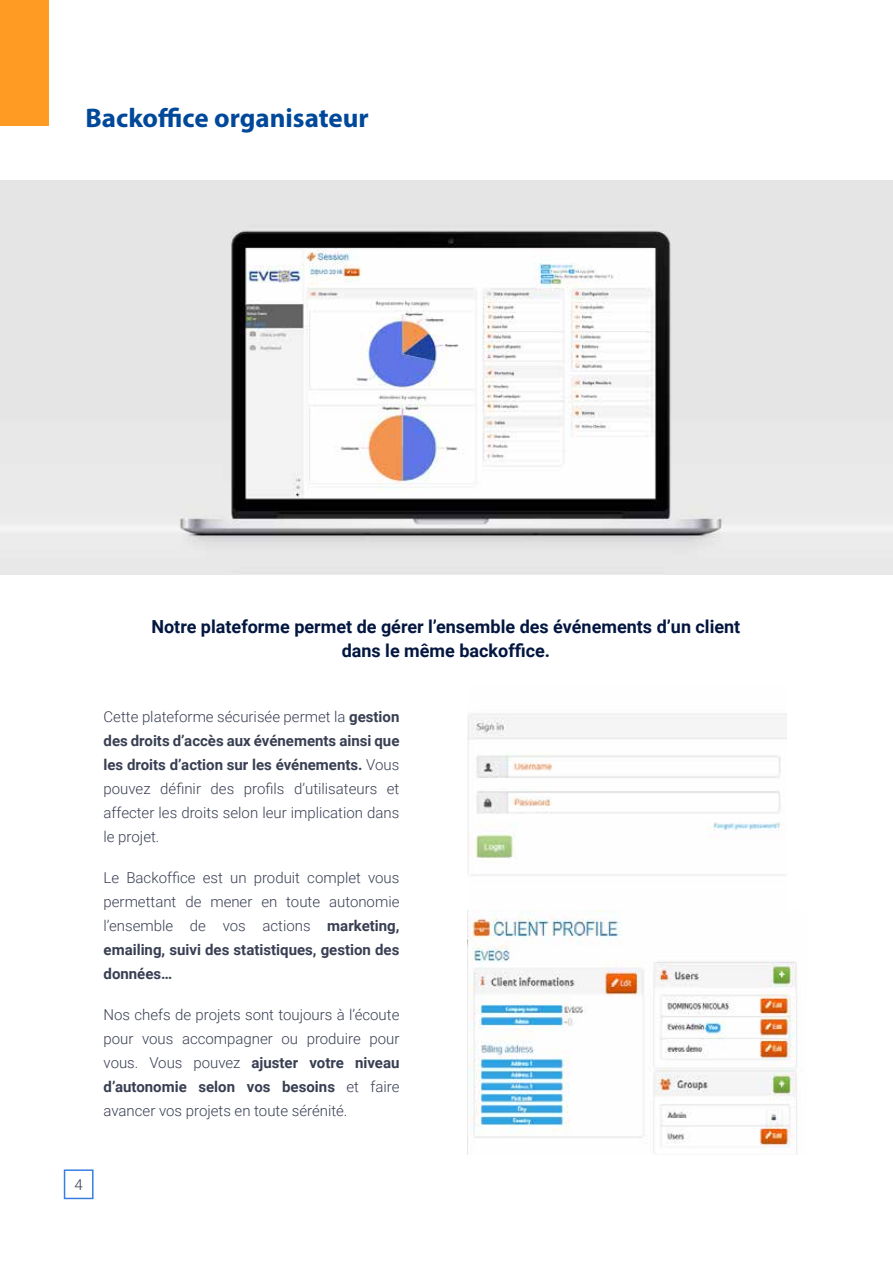
<style>
.page{position:relative;width:893px;height:1263px;background:#fff}
.page>*{position:absolute;margin:0;border:0;box-sizing:border-box;transform-origin:0 0}
.t1{font:700 27px "Myriad Pro";color:#00489a}
.t2{font:700 18px/24px "Roboto";color:#03163f;text-align:center}
.t3{font:300 15px/24px "Roboto";color:#393f53;text-align:justify}
.s1{font-weight:700}
</style>
<div class="page">
<div style="left:64px;top:1169px;width:30px;height:30px;border:2px solid #387ee2"></div>
<img style="left:0;top:181px;width:893px;height:393px">
<img style="left:468px;top:713px;width:319px;height:198px">
<img style="left:468px;top:911px;width:329px;height:243px">
<div style="left:0;top:0;width:49px;height:125px;background:#ff9b22"></div>
<h1 class="t1" style="left:86px;top:100px;width:285px">Backoffice organisateur</h1>
<p class="t2" style="left:151px;top:614px;width:590px">Notre plateforme permet de gérer l’ensemble des événements d’un client dans le même backoffice.</p>
<p class="t3" style="left:104px;top:704px;width:297px">Cette plateforme sécurisée permet la <span class="s1">gestion des droits d’accès aux événements ainsi que les droits d’action sur les événements.</span> Vous pouvez définir des profils d’utilisateurs et affecter les droits selon leur implication dans le projet.</p>
<p class="t3" style="left:104px;top:865px;width:297px">Le Backoffice est un produit complet vous permettant de mener en toute autonomie l’ensemble de vos actions <span class="s1">marketing, emailing, suivi des statistiques, gestion des données…</span></p>
<p class="t3" style="left:104px;top:1002px;width:297px">Nos chefs de projets sont toujours à l’écoute pour vous accompagner ou produire pour vous. Vous pouvez <span class="s1">ajuster votre niveau d’autonomie selon vos besoins</span> et faire avancer vos projets en toute sérénité.</p>
<p class="t3" style="left:75px;top:1172px;width:10px">4</p>
</div>
